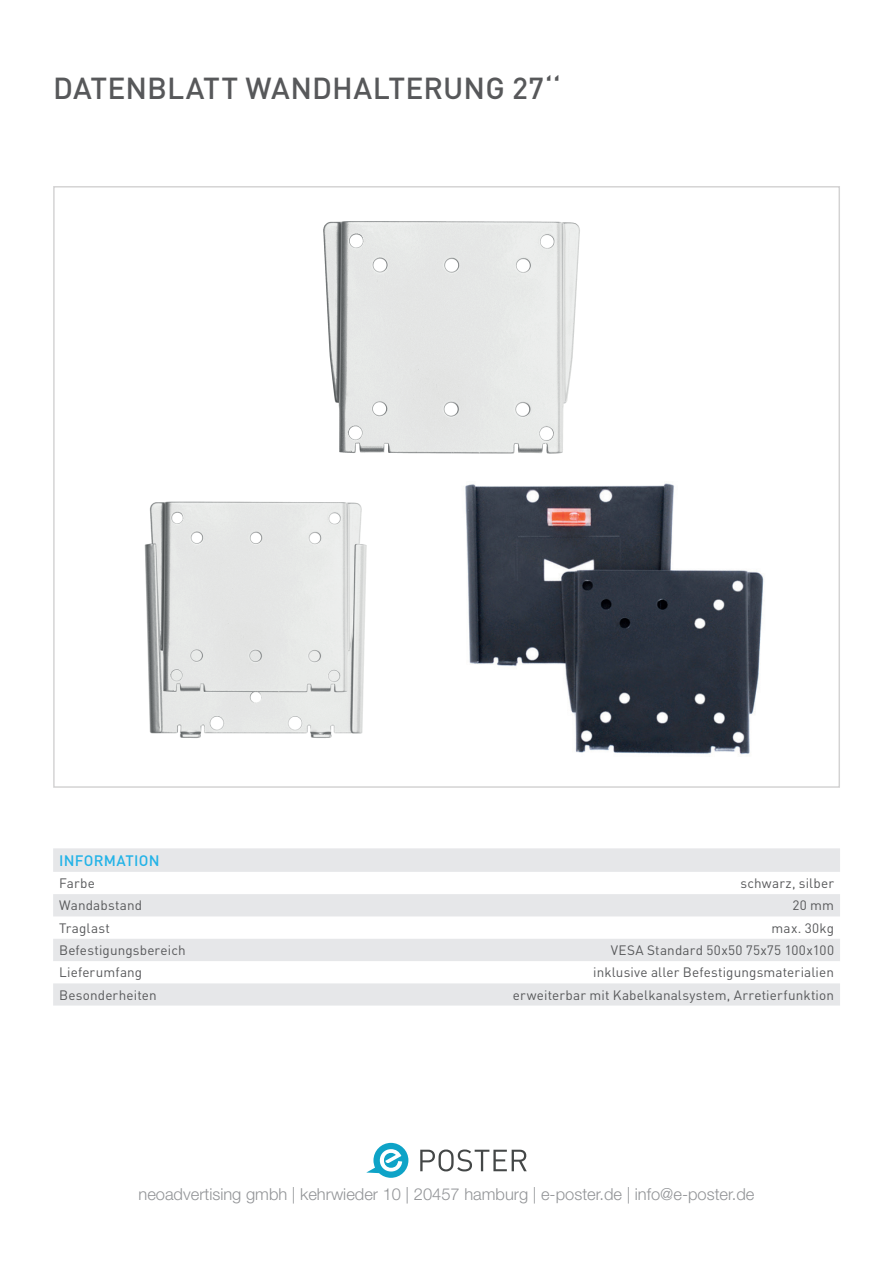
<style>
.page{position:relative;width:893px;height:1263px;background:#fff}
.page>*{position:absolute;margin:0;border:0;box-sizing:border-box;transform-origin:0 0}
.Header_1{font:500 30px "DIN Pro";color:#57585a}
.t1{font:300 16.5px "Helvetica Neue LT Std";color:#939598}
.Header_2{font:500 15px "DIN Pro";letter-spacing:.015em;color:#23b3e7}
.Fließtext{font:13.5px "DIN Pro";letter-spacing:.01em;color:#57585a}
</style>
<div class="page">
<img style="left:465px;top:483px;width:299px;height:272px">
<svg style="left:366px;top:1143px;width:42px;height:35px"></svg>
<svg style="left:420px;top:1149px;width:107px;height:22px"></svg>
<svg style="left:53px;top:848px;width:787px;height:158px;fill:#e6e7e9"></svg>
<img style="left:144px;top:501px;width:223px;height:237px">
<img style="left:323px;top:221px;width:257px;height:233px">
<p class="Header_1" style="left:53px;top:68px;width:509px">DATENBLATT WANDHALTERUNG 27‘‘</p>
<p class="Header_2" style="left:59px;top:850px;width:102px">INFORMATION</p>
<p class="Fließtext" style="left:59px;top:874px;width:37px">Farbe</p>
<p class="Fließtext" style="left:740px;top:874px;width:95px">schwarz, silber</p>
<p class="Fließtext" style="left:59px;top:896px;width:84px">Wandabstand</p>
<p class="Fließtext" style="left:792px;top:896px;width:43px">20 mm</p>
<p class="Fließtext" style="left:59px;top:919px;width:52px">Traglast</p>
<p class="Fließtext" style="left:772px;top:919px;width:64px">max. 30kg</p>
<p class="Fließtext" style="left:59px;top:941px;width:128px">Befestigungsbereich</p>
<p class="Fließtext" style="left:611px;top:941px;width:225px">VESA Standard 50x50 75x75 100x100</p>
<p class="Fließtext" style="left:59px;top:963px;width:85px">Lieferumfang</p>
<p class="Fließtext" style="left:593px;top:963px;width:242px">inklusive aller Befestigungsmaterialien</p>
<p class="Fließtext" style="left:59px;top:986px;width:99px">Besonderheiten</p>
<p class="Fließtext" style="left:513px;top:986px;width:323px">erweiterbar mit Kabelkanalsystem, Arretierfunktion</p>
<p class="t1" style="left:138px;top:1184px;width:617px">neoadvertising gmbh | kehrwieder 10 | 20457 hamburg | e-poster.de | info@e-poster.de</p>
</div>
